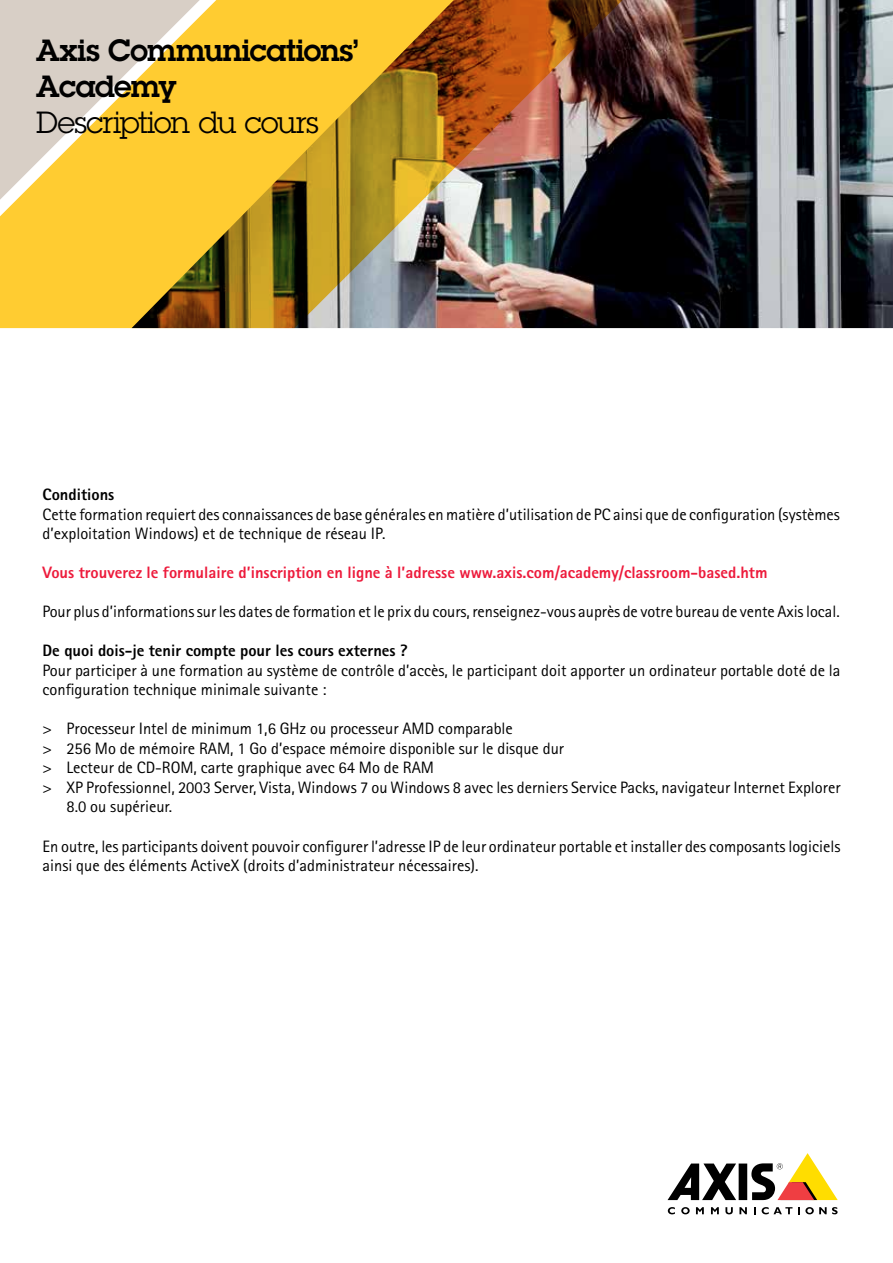
<style>
.page{position:relative;width:893px;height:1263px;background:#fff}
.page>*{position:absolute;margin:0;border:0;box-sizing:border-box;transform-origin:0 0}
.t1{font:600 30px/36px "Lubalin Graph ECG";letter-spacing:-.02em;color:#000}
.t2{font:30px "Lubalin Graph ECG";letter-spacing:-.02em;color:#000}
.t3{font:16.5px/19.5px "Rotis Sans Serif Pro";color:#000}
.t4{font:800 16.5px "Rotis Sans Serif Pro";color:#ed1a3b}
.t5{font:800 16.5px "Rotis Sans Serif Pro";color:#000}
</style>
<div class="page">
<img style="left:0;top:0;width:893px;height:328px">
<div style="left:739px;top:1163px;width:8px;height:37px;background:#000"></div>
<svg style="left:668px;top:1163px;width:68px;height:37px"></svg>
<svg style="left:751px;top:1153px;width:87px;height:47px"></svg>
<svg style="left:668px;top:1207px;width:7px;height:7px"></svg>
<svg style="left:681px;top:1207px;width:9px;height:7px"></svg>
<svg style="left:696px;top:1207px;width:8px;height:7px"></svg>
<svg style="left:711px;top:1207px;width:8px;height:7px"></svg>
<svg style="left:725px;top:1207px;width:8px;height:7px"></svg>
<svg style="left:739px;top:1207px;width:8px;height:7px"></svg>
<svg style="left:754px;top:1207px;width:2px;height:7px"></svg>
<svg style="left:762px;top:1207px;width:30px;height:7px"></svg>
<svg style="left:798px;top:1207px;width:40px;height:7px"></svg>
<h1 class="t1" style="left:36px;top:32px;width:324px">Axis Communications’<br>Academy</h1>
<h1 class="t2" style="left:36px;top:103px;width:284px">Description du cours</h1>
<p class="t5" style="left:43px;top:484px;width:73px">Conditions</p>
<p class="t3" style="left:43px;top:505px;width:799px">Cette formation requiert des connaissances de base générales en matière d’utilisation de PC ainsi que de configuration (systèmes d’exploitation Windows) et de technique de réseau IP.</p>
<p class="t4" style="left:43px;top:562px;width:727px">Vous trouverez le formulaire d’inscription en ligne à l’adresse www.axis.com/academy/classroom-based.htm</p>
<p class="t3" style="left:43px;top:602px;width:799px">Pour plus d’informations sur les dates de formation et le prix du cours, renseignez-vous auprès de votre bureau de vente Axis local.</p>
<p class="t5" style="left:43px;top:640px;width:367px">De quoi dois-je tenir compte pour les cours externes ?</p>
<p class="t3" style="left:43px;top:661px;width:799px">Pour participer à une formation au système de contrôle d’accès, le participant doit apporter un ordinateur portable doté de la configuration technique minimale suivante :</p>
<p class="t3" style="left:43px;top:719px;width:472px">&gt; Processeur Intel de minimum 1,6 GHz ou processeur AMD comparable</p>
<p class="t3" style="left:43px;top:739px;width:523px">&gt; 256 Mo de mémoire RAM, 1 Go d’espace mémoire disponible sur le disque dur</p>
<p class="t3" style="left:43px;top:758px;width:393px">&gt; Lecteur de CD-ROM, carte graphique avec 64 Mo de RAM</p>
<p class="t3" style="left:43px;top:778px;width:800px">&gt; XP Professionnel, 2003 Server, Vista, Windows 7 ou Windows 8 avec les derniers Service Packs, navigateur Internet Explorer</p>
<p class="t3" style="left:67px;top:797px;width:107px">8.0 ou supérieur.</p>
<p class="t3" style="left:43px;top:836px;width:800px">En outre, les participants doivent pouvoir configurer l’adresse IP de leur ordinateur portable et installer des composants logiciels ainsi que des éléments ActiveX (droits d’administrateur nécessaires).</p>
</div>
